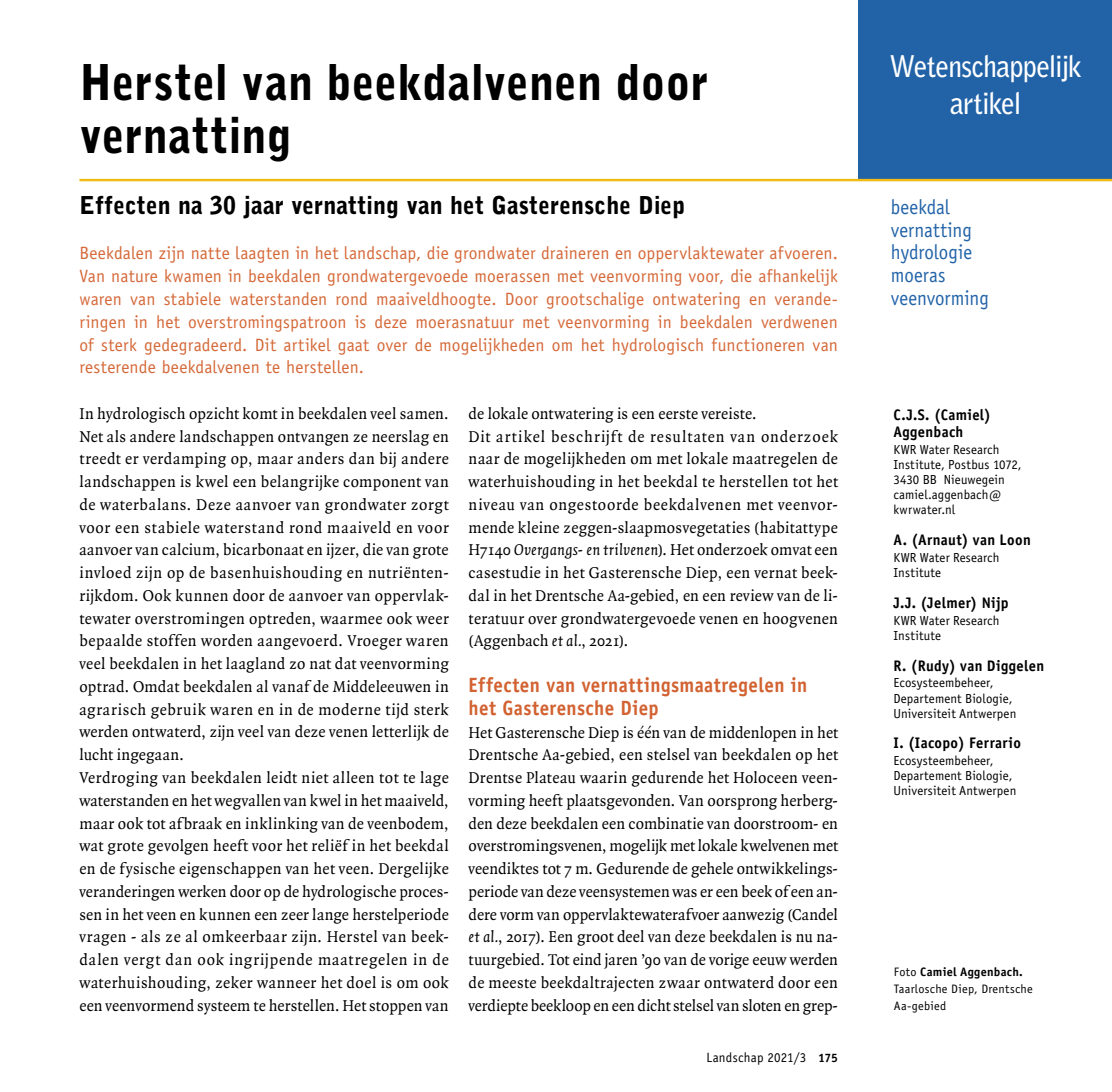
<style>
.page{position:relative;width:1112px;height:1092px;background:#fff}
.page>*{position:absolute;margin:0;border:0;box-sizing:border-box;transform-origin:0 0}
.t1{font:900 49px/52.5px "Bell Gothic";letter-spacing:.005em;color:#000;scale:.92 1}
.t2{font:700 29.75px/36.8px "Bell Gothic";letter-spacing:-.025em;color:#fff;text-align:center;scale:.92 1}
.t3{font:900 24.5px "Bell Gothic";letter-spacing:.005em;color:#000;scale:.95 1}
.t4{font:700 20.65px/22.8px "Officina Sans";letter-spacing:.02em;color:#d26231;scale:.92 1}
.t5{font:20.65px/22.8px "Officina Sans";color:#2263a8;scale:.92 1}
.t6{font:17.85px/22.8px "Officina Sans";letter-spacing:.01em;color:#d56939;text-align:justify}
.t7{font:16.8px/22.8px "Quadraat";letter-spacing:.025em;color:#000;scale:.96 1}
.t8{font:700 15.4px/17.5px "Officina Sans";letter-spacing:.025em;color:#000;scale:.95 1}
.t9{font:13.47px "Officina Sans";letter-spacing:.015em;color:#000;scale:.96 1}
.t10{font:13.12px/15px "Officina Sans";letter-spacing:.01em;color:#000}
.t11{font:12.25px/16.8px "Officina Sans";letter-spacing:.02em;color:#000}
.s1{font-style:italic}
.s2{font-weight:700;font-size:12.25px}
.s3{font-weight:700}
</style>
<div class="page">
<div style="left:858px;top:0;width:253px;height:179px;background:#2263a8"></div>
<hr style="left:79px;top:179px;width:1032px;height:2px;background:#f0bb14">
<h1 class="t1" style="left:79px;top:57px;width:685px">Herstel van beekdalvenen door vernatting</h1>
<h3 class="t3" style="left:79px;top:191px;width:639px">Effecten na 30 jaar vernatting van het Gasterensche Diep</h3>
<p class="t6" style="left:79px;top:242px;width:760px">Beekdalen zijn natte laagten in het landschap, die grondwater draineren en oppervlaktewater afvoeren.<br>Van nature kwamen in beekdalen grondwatergevoede moerassen met veenvorming voor, die afhankelijk waren van stabiele waterstanden rond maaiveldhoogte. Door grootschalige ontwatering en verande&shy;ringen in het overstromingspatroon is deze moerasnatuur met veenvorming in beekdalen verdwenen of sterk gedegradeerd. Dit artikel gaat over de mogelijkheden om het hydrologisch functioneren van resterende beekdalvenen te herstellen.</p>
<p class="t7" style="left:79px;top:402px;width:386px">In hydrologisch opzicht komt in beekdalen veel samen.<br>Net als andere landschappen ontvangen ze neerslag en treedt er verdamping op, maar anders dan bij andere landschappen is kwel een belangrijke component van de waterbalans. Deze aanvoer van grondwater zorgt voor een stabiele waterstand rond maaiveld en voor aanvoer van calcium, bicarbonaat en ijzer, die van grote invloed zijn op de basenhuishouding en nutriënten&shy;rijkdom. Ook kunnen door de aanvoer van oppervlak&shy;tewater overstromingen optreden, waarmee ook weer bepaalde stoffen worden aangevoerd. Vroeger waren veel beekdalen in het laagland zo nat dat veenvorming optrad. Omdat beekdalen al vanaf de Middeleeuwen in agrarisch gebruik waren en in de moderne tijd sterk werden ontwaterd, zijn veel van deze venen letterlijk de lucht ingegaan.<br>Verdroging van beekdalen leidt niet alleen tot te lage waterstanden en het wegvallen van kwel in het maaiveld, maar ook tot afbraak en inklinking van de veenbodem, wat grote gevolgen heeft voor het reliëf in het beekdal en de fysische eigenschappen van het veen. Dergelijke veranderingen werken door op de hydrologische proces&shy;sen in het veen en kunnen een zeer lange herstelperiode vragen - als ze al omkeerbaar zijn. Herstel van beek&shy;dalen vergt dan ook ingrijpende maatregelen in de waterhuishouding, zeker wanneer het doel is om ook een veenvormend systeem te herstellen. Het stoppen van</p>
<p class="t7" style="left:468px;top:402px;width:386px">de lokale ontwatering is een eerste vereiste.<br>Dit artikel beschrijft de resultaten van onderzoek naar de mogelijkheden om met lokale maatregelen de waterhuishouding in het beekdal te herstellen tot het niveau van ongestoorde beekdalvenen met veenvor&shy;mende kleine zeggen-slaapmosvegetaties (habitattype H7140 <span class="s1">Overgangs- en trilvenen</span>). Het onderzoek omvat een casestudie in het Gasterensche Diep, een vernat beek&shy;dal in het Drentsche Aa-gebied, en een review van de li&shy;teratuur over grondwatergevoede venen en hoogvenen (Aggenbach <span class="s1">et al.</span>, 2021).</p>
<p class="t4" style="left:468px;top:673px;width:369px">Effecten van vernattingsmaatregelen in het Gasterensche Diep</p>
<p class="t7" style="left:468px;top:721px;width:386px;text-align:justify">Het Gasterensche Diep is één van de middenlopen in het Drentsche Aa-gebied, een stelsel van beekdalen op het Drentse Plateau waarin gedurende het Holoceen veen&shy;vorming heeft plaatsgevonden. Van oorsprong herberg&shy;den deze beekdalen een combinatie van doorstroom- en overstromingsvenen, mogelijk met lokale kwelvenen met veendiktes tot 7 m. Gedurende de gehele ontwikkelings&shy;periode van deze veensystemen was er een beek of een an&shy;dere vorm van oppervlaktewaterafvoer aanwezig (Candel <span class="s1">et al.</span>, 2017). Een groot deel van deze beekdalen is nu na&shy;tuurgebied. Tot eind jaren ’90 van de vorige eeuw werden de meeste beekdaltrajecten zwaar ontwaterd door een verdiepte beekloop en een dicht stelsel van sloten en grep-</p>
<p class="t9" style="left:706px;top:1049px;width:139px">Landschap 2021/3 <span class="s2">175</span></p>
<h2 class="t2" style="left:889px;top:48px;width:210px">Wetenschappelijk artikel</h2>
<p class="t5" style="left:890px;top:195px;width:108px">beekdal vernatting hydrologie moeras veenvorming</p>
<p class="t8" style="left:893px;top:406px;width:104px">C.J.S. (Camiel)<br>Aggenbach</p>
<p class="t10" style="left:893px;top:442px;width:130px">KWR Water Research<br>Institute, Postbus 1072,<br>3430 BB Nieuwegein camiel.aggenbach@ kwrwater.nl</p>
<p class="t8" style="left:893px;top:531px;width:146px">A. (Arnaut) van Loon</p>
<p class="t10" style="left:893px;top:550px;width:107px">KWR Water Research<br>Institute</p>
<p class="t8" style="left:893px;top:593px;width:123px">J.J. (Jelmer) Nijp</p>
<p class="t10" style="left:893px;top:612px;width:107px">KWR Water Research<br>Institute</p>
<p class="t8" style="left:893px;top:656px;width:160px">R. (Rudy) van Diggelen</p>
<p class="t10" style="left:893px;top:675px;width:124px">Ecosysteembeheer,<br>Departement Biologie,<br>Universiteit Antwerpen</p>
<p class="t8" style="left:893px;top:734px;width:136px">I. (Iacopo) Ferrario</p>
<p class="t10" style="left:893px;top:753px;width:124px">Ecosysteembeheer,<br>Departement Biologie,<br>Universiteit Antwerpen</p>
<p class="t11" style="left:893px;top:963px;width:140px">Foto <span class="s3">Camiel Aggenbach.<br></span>Taarlosche Diep, Drentsche<br>Aa-gebied</p>
</div>
